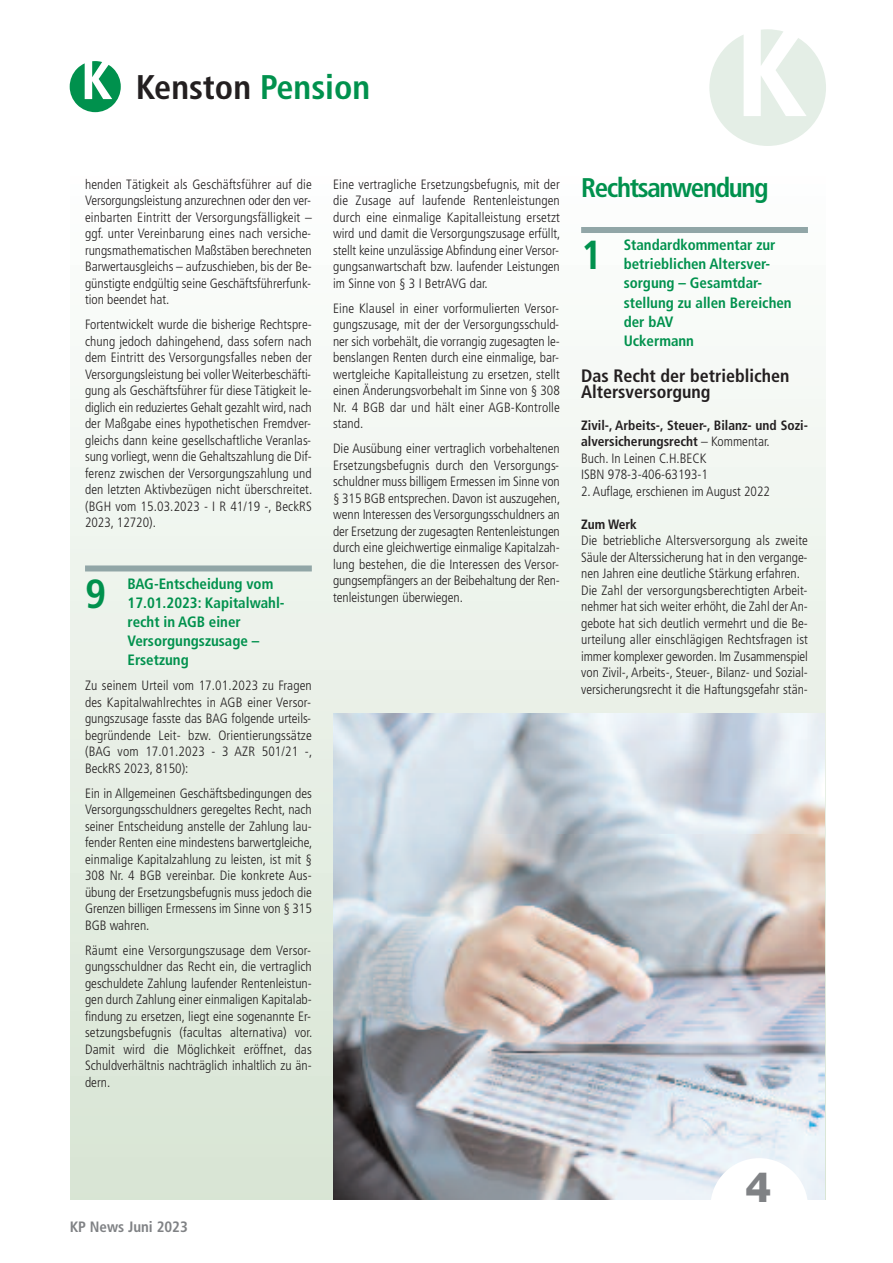
<style>
.page{position:relative;width:893px;height:1263px;background:#fff}
.page>*{position:absolute;margin:0;border:0;box-sizing:border-box;transform-origin:0 0}
.t1{font:800 42px "Helvetica Neue";color:#808285}
.t2{font:700 condensed 40.5px "Frutiger";color:#00914d}
.t3{font:700 condensed 34.2px "Frutiger";color:#231f20}
.t4{font:700 condensed 27px "Frutiger";letter-spacing:-.05em;color:#00914d}
.t5{font:700 condensed 18px/16.5px "Frutiger";color:#231f20}
.t6{font:700 condensed 15px/19.2px "Frutiger";color:#00914d}
.t7{font:700 condensed 15px "Frutiger";color:#808285}
.t8{font:300 condensed 13.5px/16.5px "Frutiger";color:#231f20;text-align:justify}
.t9{font:700 condensed 13.5px/16.5px "Frutiger";color:#231f20}
.s1{color:#00914d}
.s2{font-weight:300}
</style>
<div class="page">
<div style="left:70px;top:168px;width:756px;height:1031px;background:linear-gradient(to bottom,#fdfefe,#d7e5d4)"></div>
<img style="left:333px;top:713px;width:492px;height:486px">
<div style="left:710px;top:1158px;width:98px;height:98px;background:#fff;border-radius:50%"></div>
<div style="left:85px;top:565px;width:227px;height:6px;background:#91a6a7"></div>
<svg style="left:709px;top:29px;width:117px;height:117px"></svg>
<svg style="left:70px;top:61px;width:51px;height:51px"></svg>
<div style="left:581px;top:227px;width:227px;height:6px;background:#91a6a7"></div>
<h3 class="t3" style="left:136px;top:73px;width:236px">Kenston <span class="s1">Pension</span></h3>
<p class="t8" style="left:85px;top:177px;width:228px">henden Tätigkeit als Geschäftsführer auf die Versorgungsleistung anzurechnen oder den ver&shy;einbarten Eintritt der Versorgungsfälligkeit – ggf. unter Vereinbarung eines nach versiche&shy;rungsmathematischen Maßstäben berechneten Barwertausgleichs – aufzuschieben, bis der Be&shy;günstigte endgültig seine Geschäftsführerfunk&shy;tion beendet hat.</p>
<p class="t8" style="left:85px;top:317px;width:229px">Fortentwickelt wurde die bisherige Rechtspre&shy;chung jedoch dahingehend, dass sofern nach dem Eintritt des Versorgungsfalles neben der Versorgungsleistung bei vollerWeiterbeschäfti&shy;gung als Geschäftsführer für diese Tätigkeit le&shy;diglich ein reduziertes Gehalt gezahlt wird, nach der Maßgabe eines hypothetischen Fremdver&shy;gleichs dann keine gesellschaftliche Veranlas&shy;sung vorliegt, wenn die Gehaltszahlung die Dif&shy;ferenz zwischen der Versorgungszahlung und den letzten Aktivbezügen nicht überschreitet. (BGH vom 15.03.2023 - I R 41/19 -, BeckRS 2023, 12720).</p>
<h2 class="t2" style="left:85px;top:577px;width:23px">9</h2>
<p class="t6" style="left:128px;top:575px;width:159px">BAG-Entscheidung vom<br>17.01.2023: Kapitalwahl&shy;recht in AGB einer<br>Versorgungszusage –<br>Ersetzung</p>
<p class="t8" style="left:85px;top:678px;width:229px">Zu seinem Urteil vom 17.01.2023 zu Fragen des Kapitalwahlrechtes in AGB einer Versor&shy;gungszusage fasste das BAG folgende urteils&shy;begründende Leit- bzw. Orientierungssätze (BAG vom 17.01.2023 - 3 AZR 501/21 -, BeckRS 2023, 8150):</p>
<p class="t8" style="left:85px;top:786px;width:229px">Ein in Allgemeinen Geschäftsbedingungen des Versorgungsschuldners geregeltes Recht, nach seiner Entscheidung anstelle der Zahlung lau&shy;fender Renten eine mindestens barwertgleiche, einmalige Kapitalzahlung zu leisten, ist mit § 308 Nr. 4 BGB vereinbar. Die konkrete Aus&shy;übung der Ersetzungsbefugnis muss jedoch die Grenzen billigen Ermessens im Sinne von § 315<br>BGB wahren.</p>
<p class="t8" style="left:85px;top:943px;width:229px">Räumt eine Versorgungszusage dem Versor&shy;gungsschuldner das Recht ein, die vertraglich geschuldete Zahlung laufender Rentenleistun&shy;gen durch Zahlung einer einmaligen Kapitalab&shy;findung zu ersetzen, liegt eine sogenannte Er&shy;setzungsbefugnis (facultas alternativa) vor.<br>Damit wird die Möglichkeit eröffnet, das Schuldverhältnis nachträglich inhaltlich zu än&shy;dern.</p>
<p class="t8" style="left:333px;top:177px;width:229px">Eine vertragliche Ersetzungsbefugnis, mit der die Zusage auf laufende Rentenleistungen durch eine einmalige Kapitalleistung ersetzt wird und damit die Versorgungszusage erfüllt, stellt keine unzulässige Abfindung einer Versor&shy;gungsanwartschaft bzw. laufender Leistungen im Sinne von § 3 I BetrAVG dar.</p>
<p class="t8" style="left:333px;top:301px;width:228px">Eine Klausel in einer vorformulierten Versor&shy;gungszusage, mit der der Versorgungsschuld&shy;ner sich vorbehält, die vorrangig zugesagten le&shy;benslangen Renten durch eine einmalige, bar&shy;wertgleiche Kapitalleistung zu ersetzen, stellt einen Änderungsvorbehalt im Sinne von § 308<br>Nr. 4 BGB dar und hält einer AGB-Kontrolle stand.</p>
<p class="t8" style="left:333px;top:441px;width:229px">Die Ausübung einer vertraglich vorbehaltenen Ersetzungsbefugnis durch den Versorgungs&shy;schuldner muss billigem Ermessen im Sinne von § 315 BGB entsprechen. Davon ist auszugehen, wenn Interessen des Versorgungsschuldners an der Ersetzung der zugesagten Rentenleistungen durch eine gleichwertige einmalige Kapitalzah&shy;lung bestehen, die die Interessen des Versor&shy;gungsempfängers an der Beibehaltung der Ren&shy;tenleistungen überwiegen.</p>
<h3 class="t4" style="left:581px;top:177px;width:189px">Rechtsanwendung</h3>
<h2 class="t2" style="left:581px;top:239px;width:23px">1</h2>
<p class="t6" style="left:624px;top:236px;width:170px">Standardkommentar zur betrieblichen Altersver&shy;sorgung – Gesamtdar&shy;stellung zu allen Bereichen der bAV<br>Uckermann</p>
<h3 class="t5" style="left:581px;top:369px;width:210px">Das Recht der betrieblichen<br>Altersversorgung</h3>
<p class="t9" style="left:581px;top:418px;width:228px">Zivil-, Arbeits-, Steuer-, Bilanz- und Sozi&shy;alversicherungsrecht <span class="s2">– Kommentar.<br>Buch. In Leinen C.H.BECK<br>ISBN 978-3-406-63193-1</span></p>
<p class="t8" style="left:581px;top:484px;width:190px">2. Auflage, erschienen im August 2022</p>
<p class="t9" style="left:581px;top:517px;width:57px">Zum Werk</p>
<p class="t8" style="left:581px;top:533px;width:228px;text-align:left">Die betriebliche Altersversorgung als zweite Säule der Alterssicherung hat in den vergange&shy;nen Jahren eine deutliche Stärkung erfahren.<br>Die Zahl der versorgungsberechtigten Arbeit&shy;nehmer hat sich weiter erhöht, die Zahl der An&shy;gebote hat sich deutlich vermehrt und die Be&shy;urteilung aller einschlägigen Rechtsfragen ist immer komplexer geworden. Im Zusammenspiel von Zivil-, Arbeits-, Steuer-, Bilanz- und Sozial&shy;versicherungsrecht it die Haftungsgefahr stän-</p>
<p class="t7" style="left:70px;top:1221px;width:120px">KP News Juni 2023</p>
<h1 class="t1" style="left:745px;top:1171px;width:28px">4</h1>
</div>
